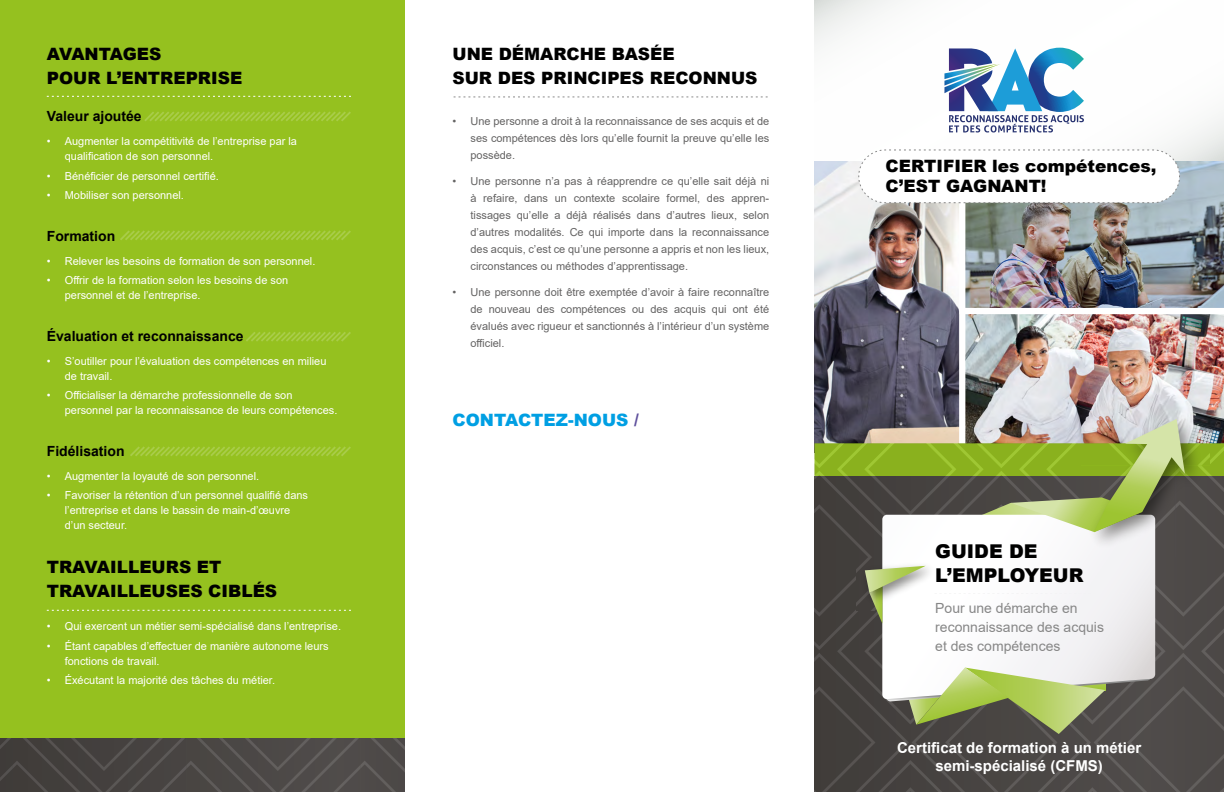
<style>
.page{position:relative;width:1224px;height:792px;background:#fff}
.page>*{position:absolute;margin:0;border:0;box-sizing:border-box;transform-origin:0 0}
.t1{font:900 19px/24px "Arial";color:#000}
.t2{font:900 17px/24.5px "Arial";color:#000}
.t3{font:900 17px "Arial";color:#009fe3}
.t4{font:700 15px/18px "Arial";color:#fff;text-align:center}
.t5{font:700 14px "Arial";color:#000}
.t6{font:14px/19px "Arial";color:#878787}
.t7{font:11px/15px "Arial";color:#fff}
.t8{font:11px/17px "Arial";color:#646363;text-align:justify}
.s1{color:#5e4f9c}
</style>
<div class="page">
<svg style="left:814px;top:0;width:40px;height:162px"></svg>
<svg style="left:854px;top:0;width:370px;height:162px"></svg>
<img style="left:814px;top:162px;width:145px;height:281px">
<img style="left:965px;top:162px;width:259px;height:146px">
<img style="left:965px;top:314px;width:259px;height:129px">
<svg style="left:814px;top:443px;width:410px;height:349px;background:#4c4a43"></svg>
<svg style="left:882px;top:624px;width:273px;height:75px"></svg>
<img style="left:1082px;top:407px;width:127px;height:149px">
<img style="left:856px;top:557px;width:9px;height:53px">
<svg style="left:865px;top:419px;width:320px;height:205px"></svg>
<svg style="left:908px;top:668px;width:197px;height:66px"></svg>
<div style="left:0;top:0;width:405px;height:792px;background:#95c11f"></div>
<svg style="left:0;top:738px;width:405px;height:54px;background:#4b4745"></svg>
<img style="left:935px;top:594px;width:189px;height:1px">
<svg style="left:454px;top:96px;width:314px;height:1px"></svg>
<svg style="left:47px;top:96px;width:304px;height:1px"></svg>
<svg style="left:47px;top:610px;width:304px;height:1px"></svg>
<svg style="left:144px;top:111px;width:207px;height:10px"></svg>
<svg style="left:130px;top:446px;width:221px;height:10px"></svg>
<svg style="left:246px;top:332px;width:105px;height:10px"></svg>
<svg style="left:120px;top:230px;width:231px;height:10px"></svg>
<svg style="left:944px;top:48px;width:140px;height:85px"></svg>
<svg style="left:858px;top:149px;width:322px;height:54px"></svg>
<h2 class="t2" style="left:47px;top:41px;width:197px">AVANTAGES<br>POUR L’ENTREPRISE</h2>
<p class="t5" style="left:47px;top:106px;width:96px">Valeur ajoutée</p>
<p class="t7" style="left:65px;top:134px;width:234px;text-indent:-18px">• Augmenter la compétitivité de l’entreprise par la qualification de son personnel.</p>
<p class="t7" style="left:47px;top:168px;width:174px">• Bénéficier de personnel certifié.</p>
<p class="t7" style="left:47px;top:188px;width:139px">• Mobiliser son personnel.</p>
<p class="t5" style="left:47px;top:226px;width:70px">Formation</p>
<p class="t7" style="left:47px;top:253px;width:270px">• Relever les besoins de formation de son personnel.</p>
<p class="t7" style="left:65px;top:273px;width:225px;text-indent:-18px">• Offrir de la formation selon les besoins de son personnel et de l’entreprise.</p>
<p class="t5" style="left:47px;top:326px;width:198px">Évaluation et reconnaissance</p>
<p class="t7" style="left:65px;top:353px;width:263px;text-indent:-18px">• S’outiller pour l’évaluation des compétences en milieu de travail.</p>
<p class="t7" style="left:65px;top:388px;width:274px;text-indent:-18px">• Officialiser la démarche professionnelle de son personnel par la reconnaissance de leurs compétences.</p>
<p class="t5" style="left:47px;top:441px;width:79px">Fidélisation</p>
<p class="t7" style="left:47px;top:468px;width:214px">• Augmenter la loyauté de son personnel.</p>
<p class="t7" style="left:65px;top:488px;width:245px;text-indent:-18px">• Favoriser la rétention d’un personnel qualifié dans l’entreprise et dans le bassin de main-d’œuvre d’un secteur.</p>
<h2 class="t2" style="left:47px;top:554px;width:232px">TRAVAILLEURS ET<br>TRAVAILLEUSES CIBLÉS</h2>
<p class="t7" style="left:47px;top:619px;width:296px">• Qui exercent un métier semi-spécialisé dans l’entreprise.</p>
<p class="t7" style="left:65px;top:638px;width:265px;text-indent:-18px">• Étant capables d’effectuer de manière autonome leurs fonctions de travail.</p>
<p class="t7" style="left:47px;top:673px;width:230px">• Éxécutant la majorité des tâches du métier.</p>
<h2 class="t2" style="left:453px;top:41px;width:306px">UNE DÉMARCHE BASÉE<br>SUR DES PRINCIPES RECONNUS</h2>
<p class="t8" style="left:471px;top:112px;width:300px;text-indent:-18px">• Une personne a droit à la reconnaissance de ses acquis et de ses compétences dès lors qu’elle fournit la preuve qu’elle les possède.</p>
<p class="t8" style="left:471px;top:172px;width:300px;text-indent:-18px">• Une personne n’a pas à réapprendre ce qu’elle sait déjà ni à refaire, dans un contexte scolaire formel, des appren&shy;tissages qu’elle a déjà réalisés dans d’autres lieux, selon d’autres modalités. Ce qui importe dans la reconnaissance des acquis, c’est ce qu’une personne a appris et non les lieux, circonstances ou méthodes d’apprentissage.</p>
<p class="t8" style="left:471px;top:283px;width:300px;text-indent:-18px">• Une personne doit être exemptée d’avoir à faire reconnaître de nouveau des compétences ou des acquis qui ont été évalués avec rigueur et sanctionnés à l’intérieur d’un système officiel.</p>
<h2 class="t3" style="left:453px;top:407px;width:188px">CONTACTEZ-NOUS <span class="s1">/</span></h2>
<h2 class="t2" style="left:886px;top:155px;width:272px;line-height:20px">CERTIFIER les compétences,<br>C’EST GAGNANT!</h2>
<h1 class="t1" style="left:935px;top:539px;width:150px">GUIDE DE<br>L’EMPLOYEUR</h1>
<p class="t6" style="left:935px;top:599px;width:170px">Pour une démarche en reconnaissance des acquis et des compétences</p>
<h3 class="t4" style="left:897px;top:739px;width:246px">Certificat de formation à un métier semi-spécialisé (CFMS)</h3>
</div>
